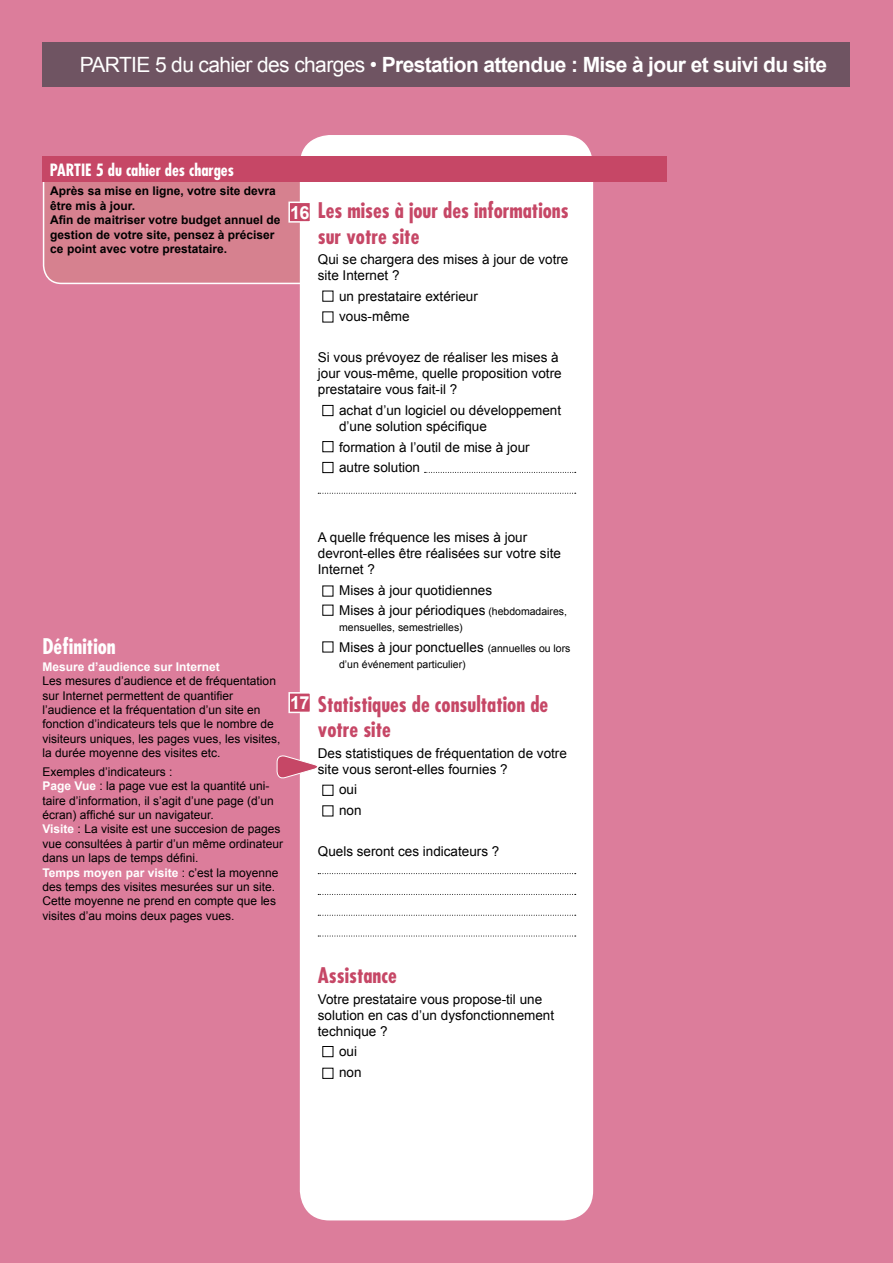
<style>
.page{position:relative;width:893px;height:1263px;background:#dc7d9b}
.page>*{position:absolute;margin:0;border:0;box-sizing:border-box;transform-origin:0 0}
.t1{font:700 condensed 21px/25.2px "Futura";color:#c64766}
.t2{font:700 21px "Arial";letter-spacing:-.03em;color:#fff}
.t3{font:700 condensed 21px "Futura";color:#fff}
.t4{font:700 18px "Arial";color:#fff}
.t5{font:700 condensed 16.5px "Futura";color:#fff}
.t6{font:13.5px/16.2px "Arial";color:#000}
.t7{font:12px/14.4px "Arial";color:#000}
.t8{font:700 12px/14.4px "Arial";color:#000}
.t9{font:700 12px "Arial";color:#fff}
.t10{font:10.5px "Arial";color:#000}
.s1{font-weight:400}
.s2{font-weight:700;color:#fff}
.s3{font-size:10.5px}
</style>
<div class="page">
<div style="left:44px;top:157px;width:306px;height:126px;background:#d6818f;border-radius:18px"></div>
<div style="left:43px;top:156px;width:308px;height:128px;border:2px solid #fff;border-radius:18px"></div>
<div style="left:300px;top:135px;width:293px;height:1085px;background:#fff;border-radius:30px"></div>
<div style="left:240px;top:156px;width:426px;height:26px;background:#c64766"></div>
<div style="left:43px;top:156px;width:198px;height:26px;background:#c64766"></div>
<div style="left:322px;top:785px;width:11px;height:11px;border:1px solid #000"></div>
<div style="left:43px;top:43px;width:807px;height:44px;background:#6f5462"></div>
<div style="left:322px;top:405px;width:11px;height:11px;border:1px solid #000"></div>
<div style="left:322px;top:441px;width:11px;height:11px;border:1px solid #000"></div>
<div style="left:322px;top:462px;width:11px;height:11px;border:1px solid #000"></div>
<svg style="left:318px;top:493px;width:258px;height:1px"></svg>
<svg style="left:425px;top:472px;width:151px;height:1px"></svg>
<div style="left:322px;top:605px;width:11px;height:11px;border:1px solid #000"></div>
<svg style="left:318px;top:894px;width:258px;height:1px"></svg>
<svg style="left:318px;top:873px;width:258px;height:1px"></svg>
<svg style="left:318px;top:936px;width:258px;height:1px"></svg>
<svg style="left:318px;top:915px;width:258px;height:1px"></svg>
<svg style="left:277px;top:754px;width:41px;height:26px"></svg>
<div style="left:289px;top:202px;width:21px;height:20px;background:#c64766"></div>
<div style="left:288px;top:202px;width:23px;height:21px;border:2px solid #fff"></div>
<div style="left:289px;top:693px;width:21px;height:19px;background:#c64766"></div>
<div style="left:288px;top:692px;width:23px;height:21px;border:2px solid #fff"></div>
<div style="left:322px;top:1068px;width:11px;height:11px;border:1px solid #000"></div>
<div style="left:322px;top:1046px;width:11px;height:11px;border:1px solid #000"></div>
<h1 class="t2" style="left:80px;top:53px;width:749px"><span class="s1">PARTIE 5 du cahier des charges •</span> Prestation attendue : Mise à jour et suivi du site</h1>
<p class="t5" style="left:50px;top:159px;width:186px">PARTIE 5 du cahier des charges</p>
<p class="t8" style="left:50px;top:184px;width:232px">Après sa mise en ligne, votre site devra être mis à jour.<br>Afin de maitriser votre budget annuel de gestion de votre site, pensez à préciser ce point avec votre prestataire.</p>
<h2 class="t4" style="left:290px;top:202px;width:21px">16</h2>
<h1 class="t1" style="left:318px;top:198px;width:252px">Les mises à jour des informations sur votre site</h1>
<p class="t6" style="left:318px;top:251px;width:252px">Qui se chargera des mises à jour de votre site Internet ?</p>
<p class="t6" style="left:339px;top:286px;width:140px;line-height:20.4px">un prestataire extérieur vous-même</p>
<p class="t6" style="left:318px;top:349px;width:245px">Si vous prévoyez de réaliser les mises à jour vous-même, quelle proposition votre prestataire vous fait-il ?</p>
<p class="t6" style="left:339px;top:402px;width:224px">achat d’un logiciel ou développement d’une solution spécifique</p>
<p class="t6" style="left:339px;top:437px;width:192px;line-height:20.4px">formation à l’outil de mise à jour autre solution</p>
<h1 class="t3" style="left:43px;top:633px;width:75px">Définition</h1>
<p class="t9" style="left:43px;top:660px;width:179px">Mesure d’audience sur Internet</p>
<p class="t7" style="left:43px;top:674px;width:240px">Les mesures d’audience et de fréquentation sur Internet permettent de quantifier l’audience et la fréquentation d’un site en fonction d’indicateurs tels que le nombre de visiteurs uniques, les pages vues, les visites, la durée moyenne des visites etc.</p>
<p class="t7" style="left:43px;top:764px;width:242px">Exemples d’indicateurs :<br><span class="s2">Page Vue</span> : la page vue est la quantité uni&shy;taire d’information, il s’agit d’une page (d’un écran) affiché sur un navigateur.<br><span class="s2">Visite</span> : La visite est une succesion de pages vue consultées à partir d’un même ordinateur dans un laps de temps défini.<br><span class="s2">Temps moyen par visite</span> : c’est la moyenne des temps des visites mesurées sur un site.<br>Cette moyenne ne prend en compte que les visites d’au moins deux pages vues.</p>
<h2 class="t4" style="left:290px;top:693px;width:21px">17</h2>
<p class="t6" style="left:318px;top:529px;width:245px">A quelle fréquence les mises à jour devront-elles être réalisées sur votre site<br>Internet ?</p>
<p class="t6" style="left:339px;top:580px;width:230px;line-height:20.4px">Mises à jour quotidiennes<br>Mises à jour périodiques <span class="s3">(hebdomadaires,</span></p>
<p class="t10" style="left:339px;top:622px;width:125px">mensuelles, semestrielles)</p>
<p class="t6" style="left:339px;top:639px;width:233px">Mises à jour ponctuelles <span class="s3">(annuelles ou lors</span></p>
<p class="t10" style="left:339px;top:658px;width:128px">d’un événement particulier)</p>
<h1 class="t1" style="left:318px;top:691px;width:232px">Statistiques de consultation de votre site</h1>
<p class="t6" style="left:318px;top:745px;width:251px">Des statistiques de fréquentation de votre site vous seront-elles fournies ?</p>
<p class="t6" style="left:339px;top:779px;width:24px;line-height:20.4px">oui non</p>
<p class="t6" style="left:318px;top:843px;width:183px">Quels seront ces indicateurs ?</p>
<h1 class="t1" style="left:318px;top:962px;width:80px">Assistance</h1>
<p class="t6" style="left:318px;top:991px;width:238px">Votre prestataire vous propose-til une solution en cas d’un dysfonctionnement technique ?</p>
<p class="t6" style="left:339px;top:1041px;width:24px;line-height:20.4px">oui non</p>
</div>
